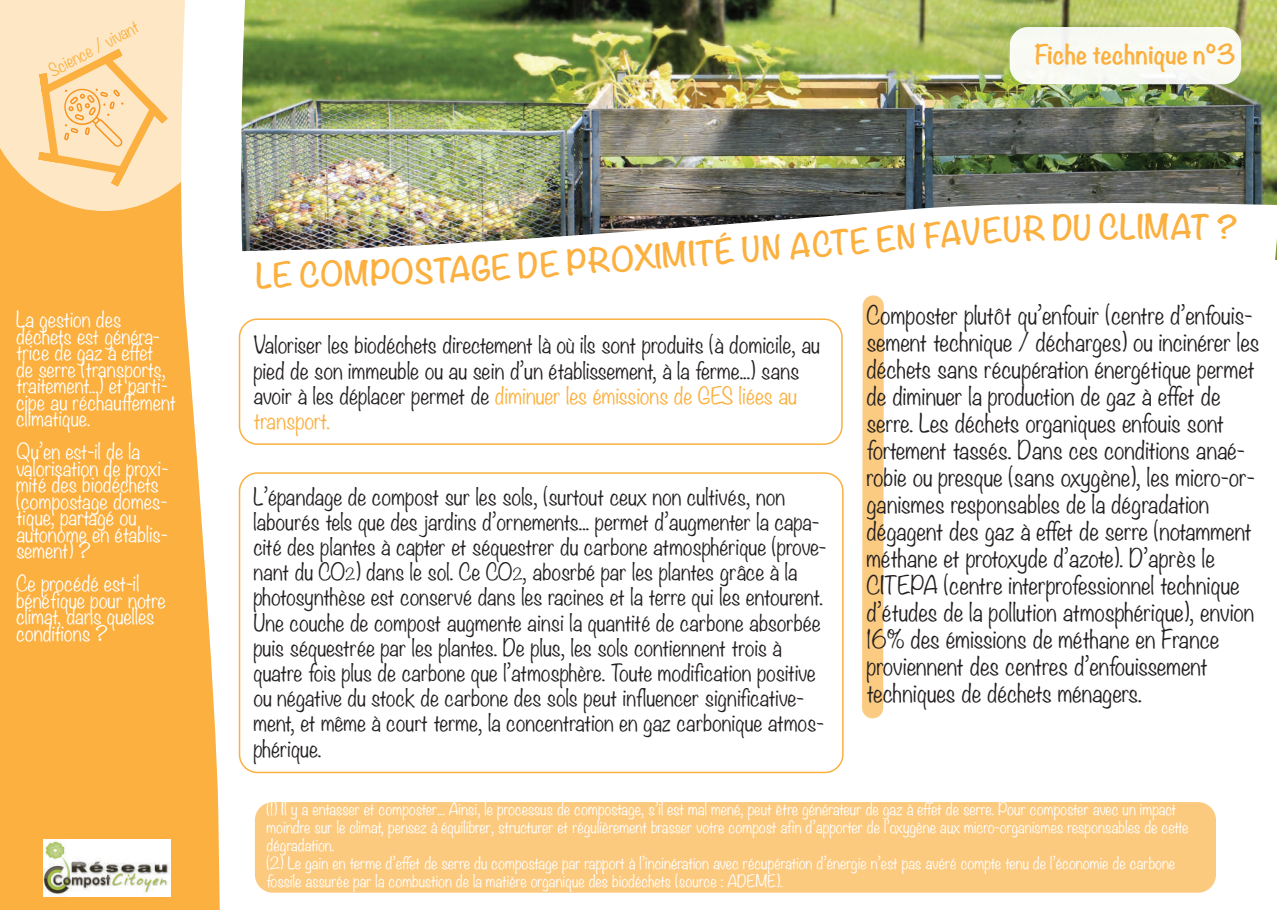
<style>
.page{position:relative;width:1280px;height:910px;background:#fff}
.page>*{position:absolute;margin:0;border:0;box-sizing:border-box;transform-origin:0 0}
.t1{font:700 30px "Noteworthy";color:#fbb03f}
.t2{font:700 24px "Noteworthy";color:#fbb03f}
.t3{font:300 22.5px/27px "Noteworthy";color:#231f20}
.t4{font:300 21px/25.2px "Noteworthy";color:#231f20}
.t5{font:300 19.5px/16.5px "Noteworthy";color:#fff}
.t6{font:300 16.05px "Noteworthy";color:#fbb03f}
.t7{font:300 15px/18px "Noteworthy";color:#fff}
.s1{color:#fbb03f}
.s2{font-size:15px}
</style>
<div class="page">
<img style="left:311px;top:0;width:965px;height:177px">
<div style="left:0;top:0;width:223px;height:910px;background:#fbb03f"></div>
<svg style="left:0;top:0;width:157px;height:211px;background:#fcdeb1"></svg>
<svg style="left:157px;top:0;width:154px;height:910px"></svg>
<img style="left:148px;top:177px;width:1129px;height:166px">
<div style="left:1010px;top:27px;width:231px;height:57px;background:#f9faf3;border-radius:18px"></div>
<svg style="left:30px;top:42px;width:146px;height:153px;background:#fcdcad"></svg>
<svg style="left:862px;top:295px;width:22px;height:423px;background:#fccd87"></svg>
<div style="left:239px;top:472px;width:605px;height:301px;border:2px solid #fbb03f;border-radius:18px"></div>
<div style="left:255px;top:802px;width:961px;height:91px;background:#fcca7f;border-radius:18px"></div>
<div style="left:239px;top:318px;width:604px;height:127px;border:2px solid #fbb03f;border-radius:18px"></div>
<img style="left:44px;top:840px;width:127px;height:57px">
<svg style="left:391px;top:258px;width:22px;height:27px"></svg>
<svg style="left:961px;top:214px;width:84px;height:31px"></svg>
<svg style="left:1053px;top:213px;width:65px;height:28px"></svg>
<svg style="left:1217px;top:214px;width:19px;height:25px"></svg>
<p class="t6" style="left:43px;top:59px;width:100px;rotate:-28deg">Science / vivant</p>
<p class="t5" style="left:16px;top:311px;width:161px">La gestion des déchets est généra&shy;trice de gaz à effet<br>de serre (transports, traitement...) et parti&shy;cipe au réchauffement climatique.</p>
<p class="t5" style="left:16px;top:443px;width:154px">Qu’en est-il de la valorisation de proxi&shy;mité des biodéchets (compostage domes&shy;tique, partagé ou autonome en établis&shy;sement) ?</p>
<p class="t5" style="left:16px;top:575px;width:151px">Ce procédé est-il bénéfique pour notre climat, dans quelles conditions ?</p>
<p class="t2" style="left:1034px;top:33px;width:204px">Fiche technique n°3</p>
<h1 class="t1" style="left:810px;top:219px;width:152px;rotate:-5deg">CTE EN FA</h1>
<h1 class="t1" style="left:1120px;top:200px;width:92px">LIMAT</h1>
<h1 class="t1" style="left:516px;top:240px;width:296px;rotate:-4deg">DE PROXIMITÉ UN A</h1>
<h1 class="t1" style="left:255px;top:249px;width:137px;rotate:-1deg">LE COMP</h1>
<h1 class="t1" style="left:413px;top:245px;width:99px;rotate:-3deg">STAGE</h1>
<p class="t4" style="left:253px;top:332px;width:568px">Valoriser les biodéchets directement là où ils sont produits (à domicile, au pied de son immeuble ou au sein d’un établissement, à la ferme...) sans avoir à les déplacer permet de <span class="s1">diminuer les émissions de GES liées au transport.</span></p>
<p class="t4" style="left:253px;top:483px;width:574px">L’épandage de compost sur les sols, (surtout ceux non cultivés, non labourés tels que des jardins d’ornements... permet d’augmenter la capa&shy;cité des plantes à capter et séquestrer du carbone atmosphérique (prove&shy;nant du CO<span class="s2">2</span>) dans le sol. Ce CO<span class="s2">2</span>, abosrbé par les plantes grâce à la photosynthèse est conservé dans les racines et la terre qui les entourent.<br>Une couche de compost augmente ainsi la quantité de carbone absorbée puis séquestrée par les plantes. De plus, les sols contiennent trois à quatre fois plus de carbone que l’atmosphère. Toute modification positive ou négative du stock de carbone des sols peut influencer significative&shy;ment, et même à court terme, la concentration en gaz carbonique atmos&shy;phérique.</p>
<p class="t3" style="left:867px;top:301px;width:394px">Composter plutôt qu’enfouir (centre d’enfouis&shy;sement technique / décharges) ou incinérer les déchets sans récupération énergétique permet de diminuer la production de gaz à effet de serre. Les déchets organiques enfouis sont fortement tassés. Dans ces conditions anaé&shy;robie ou presque (sans oxygène), les micro-or&shy;ganismes responsables de la dégradation dégagent des gaz à effet de serre (notamment méthane et protoxyde d’azote). D’après le CITEPA (centre interprofessionnel technique d’études de la pollution atmosphérique), envion 16% des émissions de méthane en France proviennent des centres d’enfouissement techniques de déchets ménagers.</p>
<p class="t7" style="left:267px;top:799px;width:924px">(1) Il y a entasser et composter... Ainsi, le processus de compostage, s’il est mal mené, peut être générateur de gaz à effet de serre. Pour composter avec un impact moindre sur le climat, pensez à équilibrer, structurer et régulièrement brasser votre compost afin d’apporter de l’oxygène aux micro-organismes responsables de cette dégradation.<br>(2) Le gain en terme d’effet de serre du compostage par rapport à l’incinération avec récupération d’énergie n’est pas avéré compte tenu de l’économie de carbone fossile assurée par la combustion de la matière organique des biodéchets (source : ADEME).</p>
</div>
